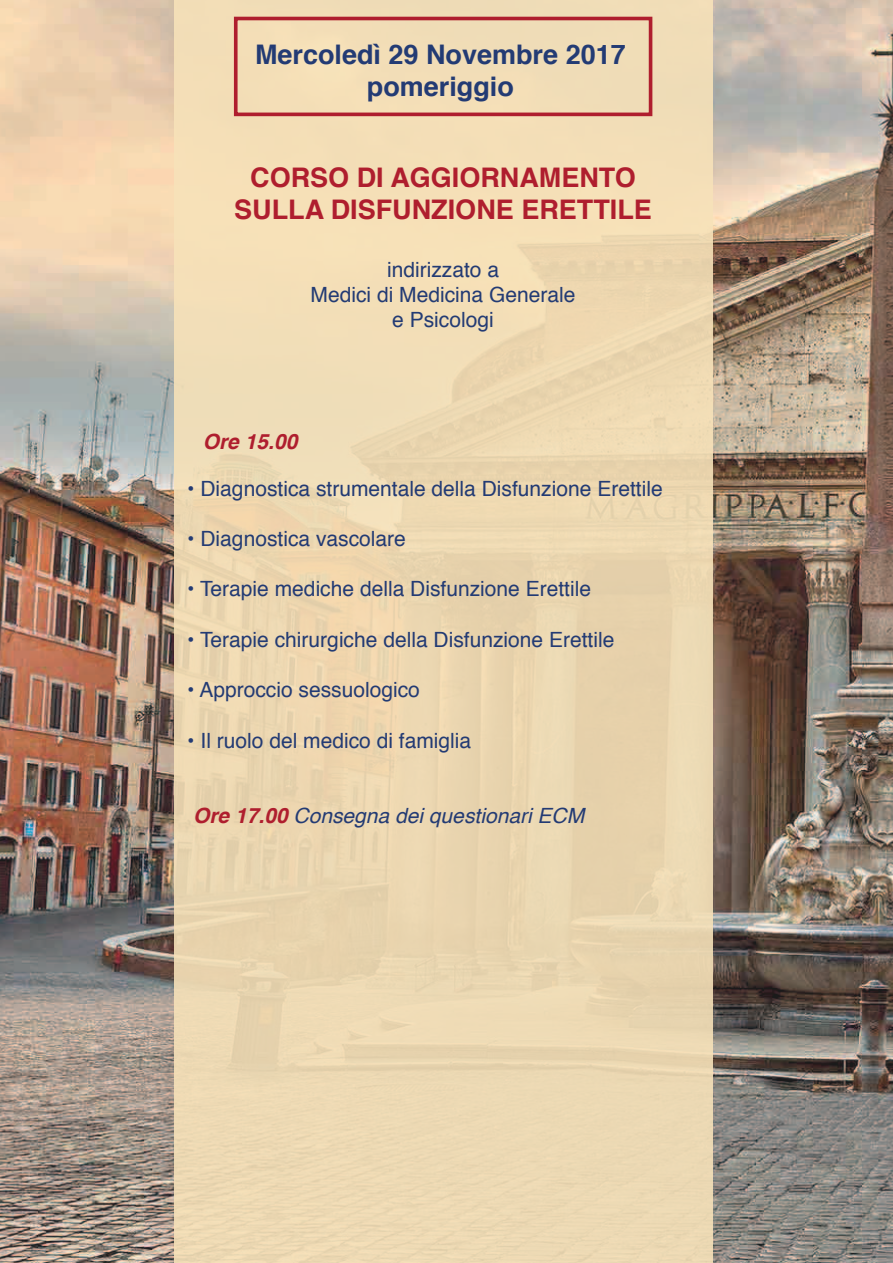
<style>
.page{position:relative;width:893px;height:1263px;background:#fff}
.page>*{position:absolute;margin:0;border:0;box-sizing:border-box;transform-origin:0 0}
.t1{font:700 27px/32.4px "Helvetica";color:#af1e2e;text-align:center}
.t2{font:700 27px/32.4px "Helvetica";color:#233b74;text-align:center}
.t3{font:21px/25.2px "Helvetica";color:#233b74;text-align:center}
.t4{font:italic 21px "Helvetica";color:#233b74}
.t5{font:italic 700 21px "Helvetica";color:#af1e2e}
.s1{font-weight:700;color:#af1e2e}
</style>
<div class="page">
<img style="left:0;top:0;width:893px;height:1263px">
<div style="left:174px;top:0;width:538px;height:1263px;background:#eed9b3"></div>
<div style="left:234px;top:17px;width:418px;height:99px;border:4px solid #af1e2e"></div>
<p class="t2" style="left:255px;top:39px;width:372px">Mercoledì 29 Novembre 2017 pomeriggio</p>
<p class="t1" style="left:234px;top:161px;width:419px">CORSO DI AGGIORNAMENTO<br>SULLA DISFUNZIONE ERETTILE</p>
<p class="t3" style="left:311px;top:257px;width:266px">indirizzato a<br>Medici di Medicina Generale e Psicologi</p>
<p class="t5" style="left:203px;top:424px;width:96px">Ore 15.00</p>
<p class="t3" style="left:187px;top:476px;width:477px">• Diagnostica strumentale della Disfunzione Erettile</p>
<p class="t3" style="left:187px;top:527px;width:220px">• Diagnostica vascolare</p>
<p class="t3" style="left:187px;top:577px;width:405px">• Terapie mediche della Disfunzione Erettile</p>
<p class="t3" style="left:187px;top:627px;width:429px">• Terapie chirurgiche della Disfunzione Erettile</p>
<p class="t3" style="left:187px;top:678px;width:234px">• Approccio sessuologico</p>
<p class="t3" style="left:187px;top:728px;width:285px">• Il ruolo del medico di famiglia</p>
<p class="t4" style="left:193px;top:799px;width:393px"><span class="s1">Ore 17.00</span> Consegna dei questionari ECM</p>
</div>
